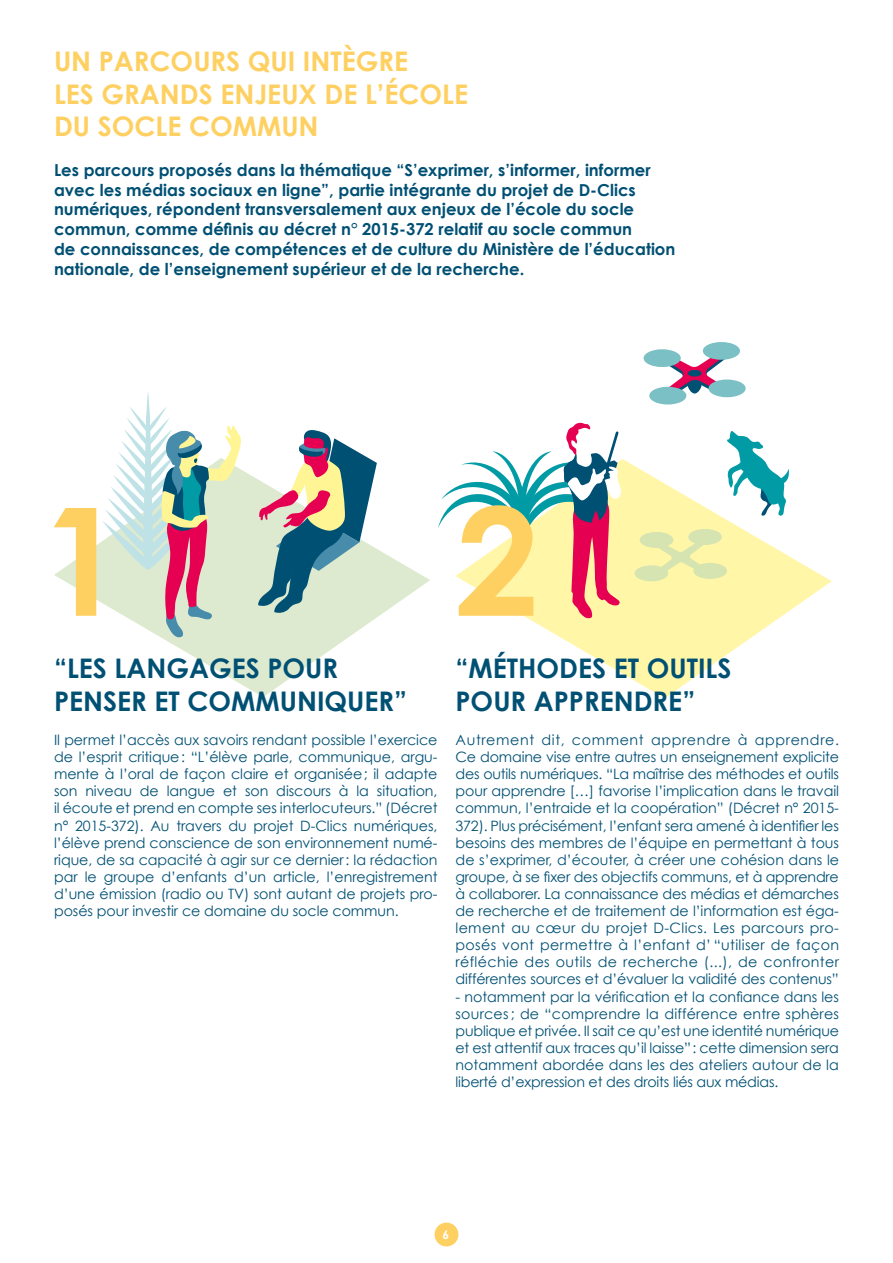
<style>
.page{position:relative;width:893px;height:1263px;background:#fff}
.page>*{position:absolute;margin:0;border:0;box-sizing:border-box;transform-origin:0 0}
.t1{font:700 150px "Century Gothic";color:#fed061}
.t2{font:700 27px/32.4px "Century Gothic";color:#005074}
.t3{font:700 27px/32.4px "Century Gothic";color:#fed061}
.t4{font:700 16.5px/19.8px "Century Gothic";color:#005074}
.t5{font:14.25px/17.1px "Century Gothic";letter-spacing:-.015em;color:#005074;text-align:justify}
.t6{font:700 12px "Century Gothic";color:#fff}
</style>
<div class="page">
<div style="left:435px;top:1222px;width:23px;height:24px;background:#fed061;border-radius:50%"></div>
<svg style="left:527px;top:459px;width:305px;height:239px"></svg>
<svg style="left:438px;top:422px;width:183px;height:196px"></svg>
<svg style="left:664px;top:351px;width:63px;height:48px"></svg>
<div style="left:688px;top:370px;width:13px;height:7px;background:#005074;border-radius:50%"></div>
<div style="left:644px;top:349px;width:37px;height:18px;background:#7ac0c4;border-radius:50%"></div>
<div style="left:649px;top:387px;width:37px;height:17px;background:#7ac0c4;border-radius:50%"></div>
<div style="left:703px;top:342px;width:37px;height:18px;background:#7ac0c4;border-radius:50%"></div>
<div style="left:708px;top:379px;width:38px;height:18px;background:#7ac0c4;border-radius:50%"></div>
<svg style="left:635px;top:529px;width:92px;height:52px;background:#ebedab"></svg>
<svg style="left:727px;top:431px;width:62px;height:85px"></svg>
<svg style="left:54px;top:470px;width:376px;height:227px"></svg>
<svg style="left:102px;top:392px;width:139px;height:246px"></svg>
<svg style="left:258px;top:430px;width:119px;height:184px"></svg>
<h2 class="t3" style="left:54px;top:45px;width:416px">UN PARCOURS QUI INTÈGRE<br>LES GRANDS ENJEUX DE L’ÉCOLE<br>DU SOCLE COMMUN</h2>
<p class="t4" style="left:54px;top:159px;width:623px">Les parcours proposés dans la thématique “S’exprimer, s’informer, informer avec les médias sociaux en ligne”, partie intégrante du projet de D-Clics numériques, répondent transversalement aux enjeux de l’école du socle commun, comme définis au décret n° 2015-372 relatif au socle commun<br>de connaissances, de compétences et de culture du Ministère de l’éducation nationale, de l’enseignement supérieur et de la recherche.</p>
<h1 class="t1" style="left:41px;top:467px;width:85px">1</h1>
<h1 class="t1" style="left:455px;top:467px;width:85px">2</h1>
<h2 class="t2" style="left:54px;top:652px;width:355px">“LES LANGAGES POUR<br>PENSER ET COMMUNIQUER”</h2>
<p class="t5" style="left:54px;top:731px;width:385px">Il permet l’accès aux savoirs rendant possible l’exercice de l’esprit critique: “L’élève parle, communique, argu&shy;mente à l’oral de façon claire et organisée; il adapte son niveau de langue et son discours à la situation, il écoute et prend en compte ses interlocuteurs.” (Décret n° 2015-372). Au travers du projet D-Clics numériques, l’élève prend conscience de son environnement numé&shy;rique, de sa capacité à agir sur ce dernier: la rédaction par le groupe d’enfants d’un article, l’enregistrement d’une émission (radio ou TV) sont autant de projets pro&shy;posés pour investir ce domaine du socle commun.</p>
<h2 class="t2" style="left:455px;top:652px;width:277px">“MÉTHODES ET OUTILS<br>POUR APPRENDRE”</h2>
<p class="t5" style="left:455px;top:731px;width:385px">Autrement dit, comment apprendre à apprendre.<br>Ce domaine vise entre autres un enseignement explicite des outils numériques. “La maîtrise des méthodes et outils pour apprendre […] favorise l’implication dans le travail commun, l’entraide et la coopération” (Décret n° 2015- 372). Plus précisément, l’enfant sera amené à identifier les besoins des membres de l’équipe en permettant à tous de s’exprimer, d’écouter, à créer une cohésion dans le groupe, à se fixer des objectifs communs, et à apprendre à collaborer. La connaissance des médias et démarches de recherche et de traitement de l’information est éga&shy;lement au cœur du projet D-Clics. Les parcours pro&shy;posés vont permettre à l’enfant d’ “utiliser de façon réfléchie des outils de recherche (...), de confronter différentes sources et d’évaluer la validité des contenus”</p>
<p class="t5" style="left:455px;top:988px;width:385px">- notamment par la vérification et la confiance dans les sources; de “comprendre la différence entre sphères publique et privée. Il sait ce qu’est une identité numérique et est attentif aux traces qu’il laisse”: cette dimension sera notamment abordée dans les des ateliers autour de la liberté d’expression et des droits liés aux médias.</p>
<p class="t6" style="left:442px;top:1227px;width:8px">6</p>
</div>
